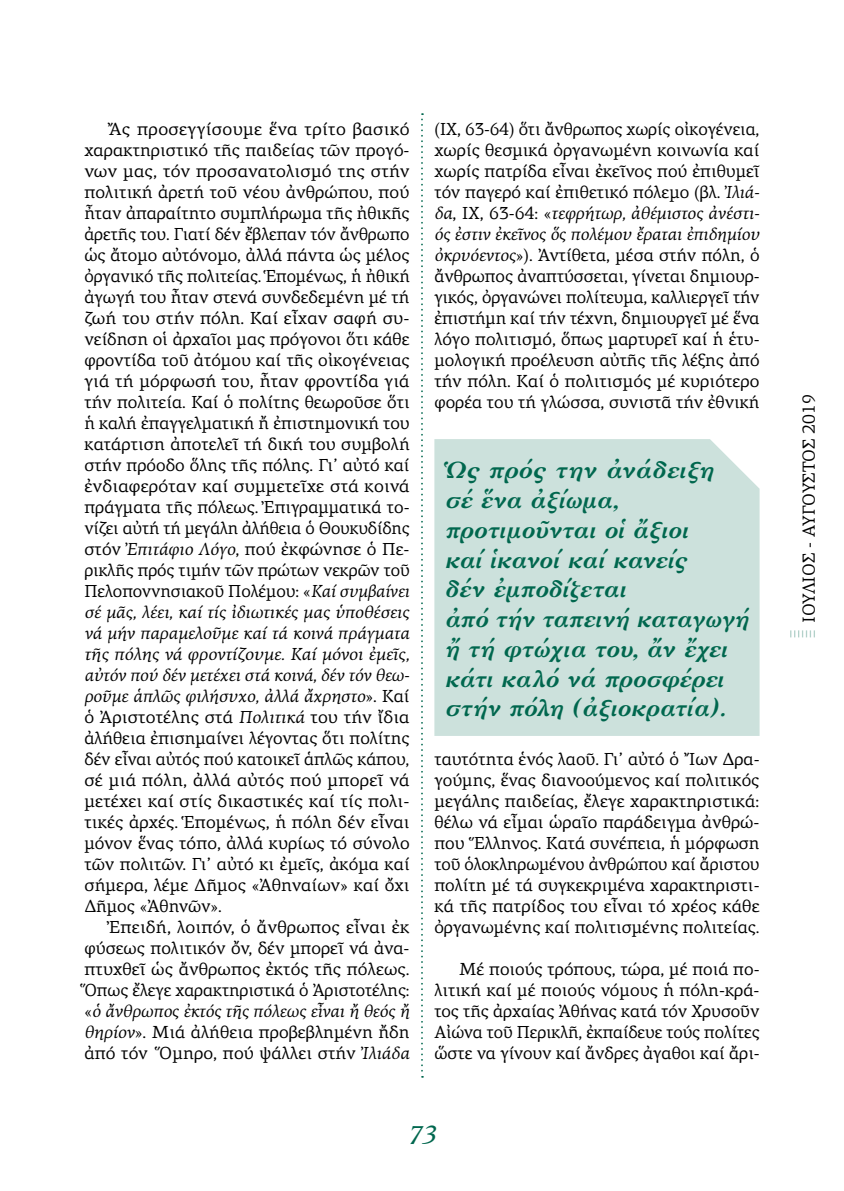
<style>
.page{position:relative;width:844px;height:1191px;background:#fff}
.page>*{position:absolute;margin:0;border:0;box-sizing:border-box;transform-origin:0 0}
.t1{font:italic 28px "Katsoulidis";color:#00674e}
.t2{font:italic 700 24.5px/29.8px "Katsoulidis";letter-spacing:-.01em;color:#00674e}
.t3{font:17.5px/21px "PF Centro Serif Pro";color:#000;text-align:justify}
.s1{font-style:italic}
</style>
<div class="page">
<svg style="left:421px;top:113px;width:2px;height:964px"></svg>
<svg style="left:790px;top:630px;width:24px;height:7px"></svg>
<div style="left:434px;top:439px;width:325px;height:297px;background:#cce1dc"></div>
<p class="t3" style="left:84px;top:119px;width:327px;text-indent:25px">Ἄς προσεγγίσουμε ἕνα τρίτο βασικό χαρακτηριστικό τῆς παιδείας τῶν προγό&shy;νων μας, τόν προσανατολισμό της στήν πολιτική ἀρετή τοῦ νέου ἀνθρώπου, πού ἦταν ἀπαραίτητο συμπλήρωμα τῆς ἠθικῆς ἀρετῆς του. Γιατί δέν ἔβλεπαν τόν ἄνθρωπο ὡς ἄτομο αὐτόνομο, ἀλλά πάντα ὡς μέλος ὀργανικό τῆς πολιτείας. Ἑπομένως, ἡ ἠθική ἀγωγή του ἦταν στενά συνδεδεμένη μέ τή ζωή του στήν πόλη. Καί εἶχαν σαφή συ&shy;νείδηση οἱ ἀρχαῖοι μας πρόγονοι ὅτι κάθε φροντίδα τοῦ ἀτόμου καί τῆς οἰκογένειας γιά τή μόρφωσή του, ἦταν φροντίδα γιά τήν πολιτεία. Καί ὁ πολίτης θεωροῦσε ὅτι ἡ καλή ἐπαγγελματική ἤ ἐπιστημονική του κατάρτιση ἀποτελεῖ τή δική του συμβολή στήν πρόοδο ὅλης τῆς πόλης. Γι’ αὐτό καί ἐνδιαφερόταν καί συμμετεῖχε στά κοινά πράγματα τῆς πόλεως. Ἐπιγραμματικά το&shy;νίζει αὐτή τή μεγάλη ἀλήθεια ὁ Θουκυδίδης στόν <span class="s1">Ἐπιτάφιο Λόγο</span>, πού ἐκφώνησε ὁ Πε&shy;ρικλῆς πρός τιμήν τῶν πρώτων νεκρῶν τοῦ Πελοποννησιακοῦ Πολέμου: «<span class="s1">Καί συμβαίνει σέ μᾶς, λέει, καί τίς ἰδιωτικές μας ὑποθέσεις νά μήν παραμελοῦμε καί τά κοινά πράγματα τῆς πόλης νά φροντίζουμε. Καί μόνοι ἐμεῖς, αὐτόν πού δέν μετέχει στά κοινά, δέν τόν θεω&shy;ροῦμε ἁπλῶς φιλήσυχο, ἀλλά ἄχρηστο</span>». Καί ὁ Ἀριστοτέλης στά <span class="s1">Πολιτικά</span> του τήν ἴδια ἀλήθεια ἐπισημαίνει λέγοντας ὅτι πολίτης δέν εἶναι αὐτός πού κατοικεῖ ἁπλῶς κάπου, σέ μιά πόλη, ἀλλά αὐτός πού μπορεῖ νά μετέχει καί στίς δικαστικές καί τίς πολι&shy;τικές ἀρχές. Ἑπομένως, ἡ πόλη δέν εἶναι μόνον ἕνας τόπο, ἀλλά κυρίως τό σύνολο τῶν πολιτῶν. Γι’ αὐτό κι ἐμεῖς, ἀκόμα καί σήμερα, λέμε Δῆμος «Ἀθηναίων» καί ὄχι Δῆμος «Ἀθηνῶν».</p>
<p class="t3" style="left:84px;top:917px;width:327px;text-indent:25px">Ἐπειδή, λοιπόν, ὁ ἄνθρωπος εἶναι ἐκ φύσεως πολιτικόν ὄν, δέν μπορεῖ νά ἀνα&shy;πτυχθεῖ ὡς ἄνθρωπος ἐκτός τῆς πόλεως.<br>Ὅπως ἔλεγε χαρακτηριστικά ὁ Ἀριστοτέλης: «<span class="s1">ὁ ἄνθρωπος ἐκτός τῆς πόλεως εἶναι ἤ θεός ἤ θηρίον</span>». Μιά ἀλήθεια προβεβλημένη ἤδη ἀπό τόν Ὅμηρο, πού ψάλλει στήν <span class="s1">Ἰλιάδα</span></p>
<p class="t3" style="left:434px;top:119px;width:326px">(ΙΧ, 63-64) ὅτι ἄνθρωπος χωρίς οἰκογένεια, χωρίς θεσμικά ὀργανωμένη κοινωνία καί χωρίς πατρίδα εἶναι ἐκεῖνος πού ἐπιθυμεῖ τόν παγερό καί ἐπιθετικό πόλεμο (βλ. <span class="s1">Ἰλιά&shy;δα</span>, ΙΧ, 63-64: «<span class="s1">τεφρήτωρ, ἀθέμιστος ἀνέστι&shy;ός ἐστιν ἐκεῖνος ὅς πολέμου ἔραται ἐπιδημίου ὀκρυόεντος</span>»). Ἀντίθετα, μέσα στήν πόλη, ὁ ἄνθρωπος ἀναπτύσσεται, γίνεται δημιουρ&shy;γικός, ὀργανώνει πολίτευμα, καλλιεργεῖ τήν ἐπιστήμη καί τήν τέχνη, δημιουργεῖ μέ ἕνα λόγο πολιτισμό, ὅπως μαρτυρεῖ καί ἡ ἑτυ&shy;μολογική προέλευση αὐτῆς τῆς λέξης ἀπό τήν πόλη. Καί ὁ πολιτισμός μέ κυριότερο φορέα του τή γλώσσα, συνιστᾶ τήν ἐθνική</p>
<h2 class="t2" style="left:444px;top:455px;width:306px">Ὡς πρός την ἀνάδειξη<br>σέ ἕνα ἀξίωμα, προτιμοῦνται οἱ ἄξιοι<br>καί ἱκανοί καί κανείς<br>δέν ἐμποδίζεται<br>ἀπό τήν ταπεινή καταγωγή ἤ τή φτώχια του, ἄν ἔχει κάτι καλό νά προσφέρει στήν πόλη (ἀξιοκρατία).</h2>
<p class="t3" style="left:434px;top:749px;width:326px">ταυτότητα ἑνός λαοῦ. Γι’ αὐτό ὁ Ἴων Δρα&shy;γούμης, ἕνας διανοούμενος καί πολιτικός μεγάλης παιδείας, ἔλεγε χαρακτηριστικά: θέλω νά εἶμαι ὡραῖο παράδειγμα ἀνθρώ&shy;που Ἕλληνος. Κατά συνέπεια, ἡ μόρφωση τοῦ ὁλοκληρωμένου ἀνθρώπου καί ἄριστου πολίτη μέ τά συγκεκριμένα χαρακτηριστι&shy;κά τῆς πατρίδος του εἶναι τό χρέος κάθε ὀργανωμένης καί πολιτισμένης πολιτείας.</p>
<p class="t3" style="left:434px;top:959px;width:326px;text-indent:25px">Μέ ποιούς τρόπους, τώρα, μέ ποιά πο&shy;λιτική καί μέ ποιούς νόμους ἡ πόλη-κρά&shy;τος τῆς ἀρχαίας Ἀθήνας κατά τόν Χρυσοῦν Αἰώνα τοῦ Περικλῆ, ἐκπαίδευε τούς πολίτες ὥστε να γίνουν καί ἄνδρες ἀγαθοι καί ἄρι-</p>
<h1 class="t1" style="left:408px;top:1115px;width:29px">73</h1>
<p class="t3" style="left:798px;top:623px;width:230px;rotate:-90deg">ΙΟΥΛΙΟΣ - ΑΥΓΟΥΣΤΟΣ 2019</p>
</div>
